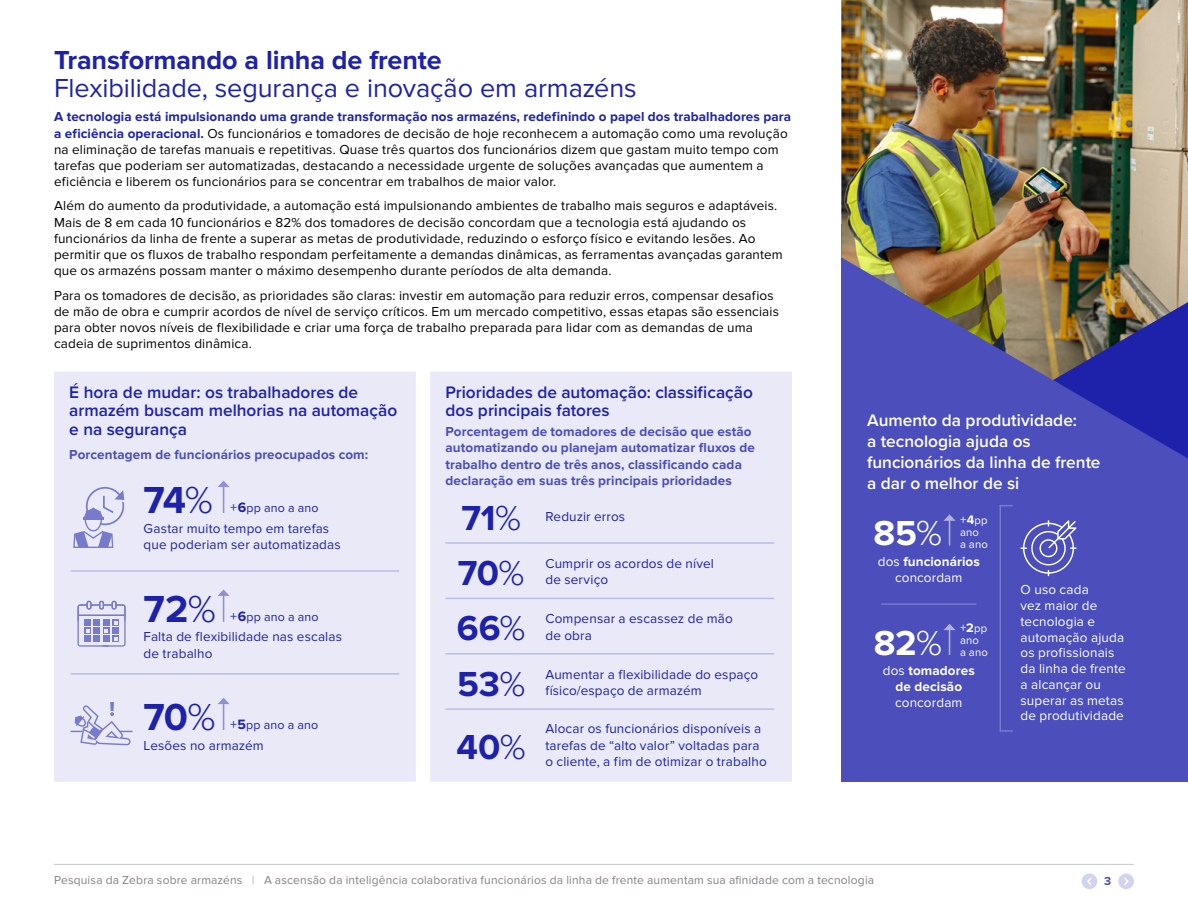
<style>
.page{position:relative;width:1188px;height:918px;background:#fff}
.page>*{position:absolute;margin:0;border:0;box-sizing:border-box;transform-origin:0 0}
.t1{font:700 39px "Proxima Nova";color:#1e22aa}
.t2{font:700 36px "Proxima Nova";letter-spacing:-.005em;color:#1e22aa}
.t3{font:700 36px "Proxima Nova";color:#fff}
.t4{font:27px "Proxima Nova";letter-spacing:-.005em;color:#1e22aa}
.t5{font:700 27px "Proxima Nova";letter-spacing:-.005em;color:#1e22aa}
.t6{font:600 17.25px/18.8px "Proxima Nova";color:#1e22aa}
.t7{font:600 17.25px/21px "Proxima Nova";color:#fff}
.t8{font:13.5px/16.2px "Proxima Nova";letter-spacing:.01em;color:#000}
.t9{font:13.5px/16.5px "Proxima Nova";letter-spacing:.01em;color:#1e22aa}
.t10{font:700 13.5px/16.5px "Proxima Nova";letter-spacing:.01em;color:#4b4ebb}
.t11{font:13.5px/15.8px "Proxima Nova";letter-spacing:.01em;color:#fff;text-align:center}
.t12{font:700 13.5px/15.8px "Proxima Nova";letter-spacing:.01em;color:#fff;text-align:center}
.t13{font:12.45px "Proxima Nova";letter-spacing:.015em;color:#1e22aa}
.t14{font:12px "Proxima Nova";letter-spacing:.015em;color:#808285}
.t15{font:700 12px "Proxima Nova";color:#4b4ebb}
.t16{font:11.25px/12px "Proxima Nova";letter-spacing:.02em;color:#fff}
.s1{font-weight:700;color:#1e22aa}
.s2{font-weight:300}
.s3{font-size:14.1px}
.s4{font-weight:700;font-size:14.1px}
.s5{font-size:12.75px}
.s6{font-weight:700;font-size:12.75px}
.s7{font-weight:700}
.s8{font-weight:400}
.s9{color:#bcbec0}
</style>
<div class="page">
<hr style="left:54px;top:864px;width:1080px;height:1px;background:#c7c8ca">
<div style="left:1118px;top:874px;width:16px;height:15px;background:#d2d3ee;border-radius:50%"></div>
<svg style="left:1124px;top:877px;width:5px;height:9px"></svg>
<div style="left:1082px;top:874px;width:15px;height:15px;background:#d2d3ee;border-radius:50%"></div>
<svg style="left:1087px;top:877px;width:4px;height:8px"></svg>
<div style="left:841px;top:225px;width:347px;height:557px;background:#4b4ebb"></div>
<img style="left:841px;top:0;width:347px;height:380px">
<svg style="left:1053px;top:302px;width:135px;height:156px"></svg>
<hr style="left:1000px;top:505px;width:1px;height:227px;background:#787acc">
<svg style="left:1001px;top:505px;width:12px;height:1px"></svg>
<svg style="left:1001px;top:730px;width:12px;height:2px"></svg>
<hr style="left:881px;top:603px;width:95px;height:2px;background:#787acc">
<svg style="left:944px;top:514px;width:12px;height:32px"></svg>
<svg style="left:944px;top:624px;width:11px;height:31px"></svg>
<svg style="left:1021px;top:520px;width:55px;height:56px"></svg>
<div style="left:54px;top:372px;width:362px;height:410px;background:#e9e9f7"></div>
<div style="left:430px;top:372px;width:362px;height:410px;background:#e9e9f7"></div>
<hr style="left:446px;top:542px;width:328px;height:2px;background:#bbbde6">
<hr style="left:446px;top:598px;width:328px;height:1px;background:#bbbde6">
<svg style="left:218px;top:481px;width:12px;height:32px"></svg>
<hr style="left:71px;top:570px;width:328px;height:2px;background:#bbbde6">
<svg style="left:218px;top:589px;width:12px;height:33px"></svg>
<hr style="left:71px;top:673px;width:328px;height:2px;background:#bbbde6">
<svg style="left:218px;top:698px;width:11px;height:32px"></svg>
<hr style="left:446px;top:653px;width:328px;height:2px;background:#bbbde6">
<hr style="left:446px;top:708px;width:328px;height:2px;background:#bbbde6">
<svg style="left:71px;top:702px;width:62px;height:43px"></svg>
<svg style="left:77px;top:601px;width:49px;height:46px"></svg>
<svg style="left:73px;top:487px;width:52px;height:61px"></svg>
<h3 class="t5" style="left:54px;top:44px;width:389px">Transformando a linha de frente</h3>
<h3 class="t4" style="left:54px;top:73px;width:584px">Flexibilidade, segurança e inovação em armazéns</h3>
<p class="t8" style="left:54px;top:109px;width:739px"><span class="s1">A tecnologia está impulsionando uma grande transformação nos armazéns, redefinindo o papel dos trabalhadores para a eficiência operacional.</span> Os funcionários e tomadores de decisão de hoje reconhecem a automação como uma revolução na eliminação de tarefas manuais e repetitivas. Quase três quartos dos funcionários dizem que gastam muito tempo com tarefas que poderiam ser automatizadas, destacando a necessidade urgente de soluções avançadas que aumentem a eficiência e liberem os funcionários para se concentrar em trabalhos de maior valor.</p>
<p class="t8" style="left:54px;top:198px;width:730px">Além do aumento da produtividade, a automação está impulsionando ambientes de trabalho mais seguros e adaptáveis.<br>Mais de 8 em cada 10 funcionários e 82% dos tomadores de decisão concordam que a tecnologia está ajudando os funcionários da linha de frente a superar as metas de produtividade, reduzindo o esforço físico e evitando lesões. Ao permitir que os fluxos de trabalho respondam perfeitamente a demandas dinâmicas, as ferramentas avançadas garantem que os armazéns possam manter o máximo desempenho durante períodos de alta demanda.</p>
<p class="t8" style="left:54px;top:287px;width:726px">Para os tomadores de decisão, as prioridades são claras: investir em automação para reduzir erros, compensar desafios de mão de obra e cumprir acordos de nível de serviço críticos. Em um mercado competitivo, essas etapas são essenciais para obter novos níveis de flexibilidade e criar uma força de trabalho preparada para lidar com as demandas de uma cadeia de suprimentos dinâmica.</p>
<p class="t6" style="left:69px;top:382px;width:329px">É hora de mudar: os trabalhadores de armazém buscam melhorias na automação e na segurança</p>
<p class="t6" style="left:446px;top:382px;width:309px">Prioridades de automação: classificação dos principais fatores</p>
<p class="t10" style="left:446px;top:423px;width:311px">Porcentagem de tomadores de decisão que estão automatizando ou planejam automatizar fluxos de trabalho dentro de três anos, classificando cada declaração em suas três principais prioridades</p>
<p class="t10" style="left:69px;top:446px;width:300px">Porcentagem de funcionários preocupados com:</p>
<h1 class="t1" style="left:144px;top:477px;width:71px">74<span class="s2">%</span></h1>
<p class="t13" style="left:230px;top:501px;width:90px"><span class="s3">+</span><span class="s4">6</span>pp ano a ano</p>
<h2 class="t2" style="left:462px;top:497px;width:61px">71<span class="s2">%</span></h2>
<p class="t9" style="left:545px;top:508px;width:81px">Reduzir erros</p>
<p class="t9" style="left:144px;top:520px;width:199px">Gastar muito tempo em tarefas que poderiam ser automatizadas</p>
<h1 class="t1" style="left:144px;top:586px;width:74px">72<span class="s2">%</span></h1>
<p class="t13" style="left:230px;top:610px;width:90px"><span class="s3">+</span><span class="s4">6</span>pp ano a ano</p>
<p class="t9" style="left:144px;top:629px;width:200px">Falta de flexibilidade nas escalas de trabalho</p>
<h1 class="t1" style="left:144px;top:694px;width:74px">70<span class="s2">%</span></h1>
<p class="t13" style="left:230px;top:718px;width:90px"><span class="s3">+</span><span class="s4">5</span>pp ano a ano</p>
<p class="t9" style="left:144px;top:737px;width:122px">Lesões no armazém</p>
<h2 class="t2" style="left:458px;top:552px;width:68px">70<span class="s2">%</span></h2>
<h2 class="t2" style="left:457px;top:608px;width:70px">66<span class="s2">%</span></h2>
<h2 class="t2" style="left:457px;top:663px;width:70px">53<span class="s2">%</span></h2>
<h2 class="t2" style="left:457px;top:726px;width:71px">40<span class="s2">%</span></h2>
<p class="t9" style="left:545px;top:555px;width:170px">Cumprir os acordos de nível</p>
<p class="t9" style="left:545px;top:572px;width:64px">de serviço</p>
<p class="t9" style="left:545px;top:611px;width:189px">Compensar a escassez de mão</p>
<p class="t9" style="left:545px;top:627px;width:48px">de obra</p>
<p class="t9" style="left:545px;top:666px;width:214px">Aumentar a flexibilidade do espaço</p>
<p class="t9" style="left:545px;top:682px;width:158px">físico/espaço de armazém</p>
<p class="t9" style="left:545px;top:721px;width:217px">Alocar os funcionários disponíveis a tarefas de “alto valor” voltadas para</p>
<p class="t9" style="left:545px;top:754px;width:223px">o cliente, a fim de otimizar o trabalho</p>
<p class="t7" style="left:867px;top:409px;width:235px">Aumento da produtividade:<br>a tecnologia ajuda os funcionários da linha de frente a dar o melhor de si</p>
<h2 class="t3" style="left:874px;top:513px;width:70px">85<span class="s2">%</span></h2>
<p class="t16" style="left:960px;top:514px;width:29px"><span class="s5">+</span><span class="s6">4</span>pp ano<br>a ano</p>
<p class="t11" style="left:878px;top:554px;width:104px">dos <span class="s7">funcionários </span>concordam</p>
<h2 class="t3" style="left:874px;top:622px;width:70px">82<span class="s2">%</span></h2>
<p class="t16" style="left:960px;top:622px;width:29px"><span class="s5">+</span><span class="s6">2</span>pp ano<br>a ano</p>
<p class="t12" style="left:883px;top:663px;width:94px"><span class="s8">dos</span> tomadores de decisão</p>
<p class="t11" style="left:895px;top:694px;width:69px">concordam</p>
<p class="t11" style="left:1021px;top:582px;width:107px;text-align:left">O uso cada<br>vez maior de tecnologia e automação ajuda os profissionais da linha de frente a alcançar ou superar as metas de produtividade</p>
<p class="t14" style="left:54px;top:873px;width:822px">Pesquisa da Zebra sobre armazéns <span class="s9">I</span> A ascensão da inteligência colaborativa funcionários da linha de frente aumentam sua afinidade com a tecnologia</p>
<p class="t15" style="left:1104px;top:874px;width:9px">3</p>
</div>
